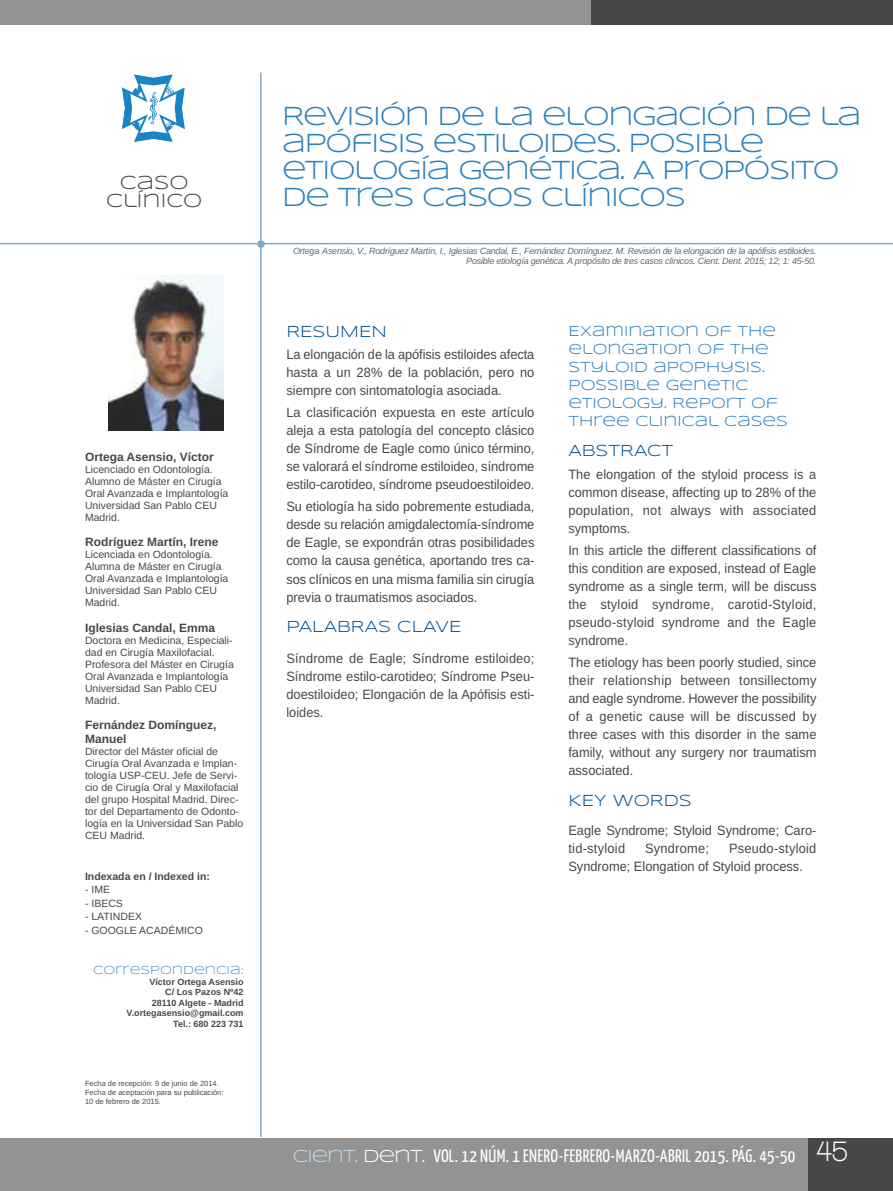
<style>
.page{position:relative;width:893px;height:1191px;background:#fff}
.page>*{position:absolute;margin:0;border:0;box-sizing:border-box;transform-origin:0 0}
.t1{font:27px/27px "Syncopate";letter-spacing:-.05em;color:#2b81bc}
.t2{font:19.5px/18px "Syncopate";color:#484747;text-align:center}
.t3{font:18px "Yanone Kaffeesatz";letter-spacing:.015em;color:#fff}
.t4{font:16.5px "Syncopate";color:#005291}
.t5{font:15px/18px "Syncopate";color:#2b81bc}
.t6{font:13.5px/18px "Arimo";color:#484747;text-align:justify;scale:.95 1}
.t7{font:13.5px "Arimo";letter-spacing:.02em;color:#484747;scale:.95 1}
.t8{font:700 12px/13.5px "Arimo";color:#484747}
.t9{font:12px "Syncopate";color:#4b94c6}
.t10{font:10.5px/12px "Arimo";color:#484747}
.t11{font:700 10.5px "Arimo";color:#484747}
.t12{font:italic 9px/10.5px "Arimo";letter-spacing:-.025em;color:#686768;text-align:right}
.t13{font:700 9px/10.5px "Arimo";color:#484747;text-align:right}
.t14{font:7.5px/9px "Arimo";color:#484747}
.s1{font-family:"Syncopate";color:#bfd9eb}
.s2{font-family:"Syncopate"}
.s3{font-family:"Walkway";font-weight:700;font-size:30px}
</style>
<div class="page">
<hr style="left:0;top:243px;width:893px;height:1px;background:#80a8c8">
<div style="left:0;top:0;width:599px;height:25px;background:#939393"></div>
<div style="left:591px;top:0;width:302px;height:25px;background:#484747"></div>
<svg style="left:122px;top:74px;width:63px;height:68px"></svg>
<hr style="left:260px;top:73px;width:2px;height:1064px;background:#80a8c8">
<div style="left:257px;top:240px;width:8px;height:8px;background:#80a8c8;border-radius:50%"></div>
<img style="left:108px;top:275px;width:115px;height:155px">
<div style="left:0;top:1138px;width:893px;height:53px;background:#939393"></div>
<div style="left:808px;top:1138px;width:85px;height:53px;background:#484747"></div>
<h2 class="t2" style="left:106px;top:173px;width:98px">CASO<br>CLÍNICO</h2>
<p class="t8" style="left:85px;top:450px;width:130px">Ortega Asensio, Víctor</p>
<p class="t10" style="left:85px;top:463px;width:145px">Licenciado en Odontología.<br>Alumno de Máster en Cirugía<br>Oral Avanzada e Implantología universidad San Pablo CEu<br>Madrid.</p>
<p class="t8" style="left:85px;top:535px;width:135px">Rodríguez Martín, Irene</p>
<p class="t10" style="left:85px;top:549px;width:145px">Licenciada en Odontología.<br>Alumna de Máster en Cirugía<br>Oral Avanzada e Implantología universidad San Pablo CEu<br>Madrid.</p>
<p class="t8" style="left:85px;top:621px;width:132px">Iglesias Candal, Emma</p>
<p class="t10" style="left:85px;top:634px;width:150px">Doctora en Medicina, Especiali&shy;dad en Cirugía Maxilofacial.<br>Profesora del Máster en Cirugía<br>Oral Avanzada e Implantología universidad San Pablo CEu<br>Madrid.</p>
<p class="t8" style="left:85px;top:718px;width:133px">Fernández Domínguez,<br>Manuel</p>
<p class="t10" style="left:85px;top:745px;width:160px">Director del Máster oficial de<br>Cirugía Oral Avanzada e Implan&shy;tología uSP-CEu. Jefe de Servi&shy;cio de Cirugía Oral y Maxilofacial del grupo hospital Madrid. Direc&shy;tor del Departamento de Odonto&shy;logía en la universidad San Pablo<br>CEu Madrid.</p>
<p class="t11" style="left:85px;top:870px;width:126px">Indexada en / Indexed in:</p>
<p class="t10" style="left:85px;top:883px;width:27px">- IME</p>
<p class="t10" style="left:85px;top:897px;width:39px">- IBECS</p>
<p class="t10" style="left:85px;top:910px;width:58px">- LATINDEX</p>
<p class="t10" style="left:85px;top:924px;width:119px">- GOOGLE ACADÉMICO</p>
<p class="t9" style="left:93px;top:963px;width:152px">CORRESPONDENCIA:</p>
<p class="t13" style="left:127px;top:976px;width:118px">Víctor Ortega Asensio<br>C/ Los Pazos Nº42<br>28110 Algete - Madrid<br>V.ortegasensio@gmail.com<br>Tel.: 680 223 731</p>
<p class="t14" style="left:85px;top:1079px;width:140px">Fecha de recepción: 9 de junio de 2014.<br>Fecha de aceptación para su publicación:<br>10 de febrero de 2015.</p>
<h1 class="t1" style="left:282px;top:102px;width:581px">REVISIÓN DE LA ELONGACIÓN DE LA<br>APÓFISIS ESTILOIDES. POSIBLE<br>ETIOLOGÍA GENÉTICA. A PROPÓSITO<br>DE TRES CASOS CLÍNICOS</h1>
<p class="t12" style="left:293px;top:246px;width:525px">Ortega Asensio, V., Rodríguez Martín, I., Iglesias Candal, E., Fernández Domínguez, M. Revisión de la elongación de la apófisis estiloides.<br>Posible etiología genética. A propósito de tres casos clínicos. Cient. Dent. 2015; 12; 1: 45-50.</p>
<p class="t4" style="left:286px;top:321px;width:102px">RESUMEN</p>
<p class="t6" style="left:286px;top:345px;width:263px">La elongación de la apófisis estiloides afecta hasta a un 28% de la población, pero no siempre con sintomatología asociada.</p>
<p class="t6" style="left:286px;top:403px;width:263px">La clasificación expuesta en este artículo aleja a esta patología del concepto clásico de Síndrome de Eagle como único término, se valorará el síndrome estiloideo, síndrome estilo-carotideo, síndrome pseudoestiloideo.</p>
<p class="t6" style="left:286px;top:498px;width:263px">Su etiología ha sido pobremente estudiada, desde su relación amigdalectomía-síndrome de Eagle, se expondrán otras posibilidades como la causa genética, aportando tres ca&shy;sos clínicos en una misma familia sin cirugía previa o traumatismos asociados.</p>
<p class="t4" style="left:286px;top:617px;width:177px">PALABRAS CLAVE</p>
<p class="t6" style="left:286px;top:649px;width:263px">Síndrome de Eagle; Síndrome estiloideo; Síndrome estilo-carotideo; Síndrome Pseu&shy;doestiloideo; Elongación de la Apófisis esti&shy;loides.</p>
<p class="t5" style="left:568px;top:321px;width:221px">EXAMINATION OF THE<br>ELONGATION OF THE<br>STYLOID APOPHYSIS.<br>POSSIBLE GENETIC<br>ETIOLOGY. REPORT OF<br>THREE CLINICAL CASES</p>
<p class="t4" style="left:568px;top:441px;width:106px">ABSTRACT</p>
<p class="t6" style="left:568px;top:465px;width:263px">The elongation of the styloid process is a common disease, affecting up to 28% of the population, not always with associated symptoms.</p>
<p class="t6" style="left:568px;top:541px;width:263px">In this article the different classifications of this condition are exposed, instead of Eagle syndrome as a single term, will be discuss the styloid syndrome, carotid-Styloid, pseudo-styloid syndrome and the Eagle syndrome.</p>
<p class="t6" style="left:568px;top:653px;width:263px">The etiology has been poorly studied, since their relationship between tonsillectomy and eagle syndrome. however the possibility of a genetic cause will be discussed by three cases with this disorder in the same family, without any surgery nor traumatism associated.</p>
<p class="t4" style="left:568px;top:790px;width:125px">KEY WORDS</p>
<p class="t6" style="left:568px;top:821px;width:263px">Eagle Syndrome; Styloid Syndrome; Caro&shy;tid-styloid</p>
<p class="t6" style="left:568px;top:839px;width:263px;text-indent:161px">Pseudo-styloid<br>Syndrome; Elongation of Styloid process.</p>
<p class="t7" style="left:645px;top:840px;width:69px">Syndrome;</p>
<h3 class="t3" style="left:293px;top:1144px;width:557px"><span class="s1">CIENT.</span> <span class="s2">DENT.</span> VOL. 12 NÚM. 1 ENERO-FEBRERO-MARZO-ABRIL 2015. PÁG. 45-50 <span class="s3">45</span></h3>
</div>
